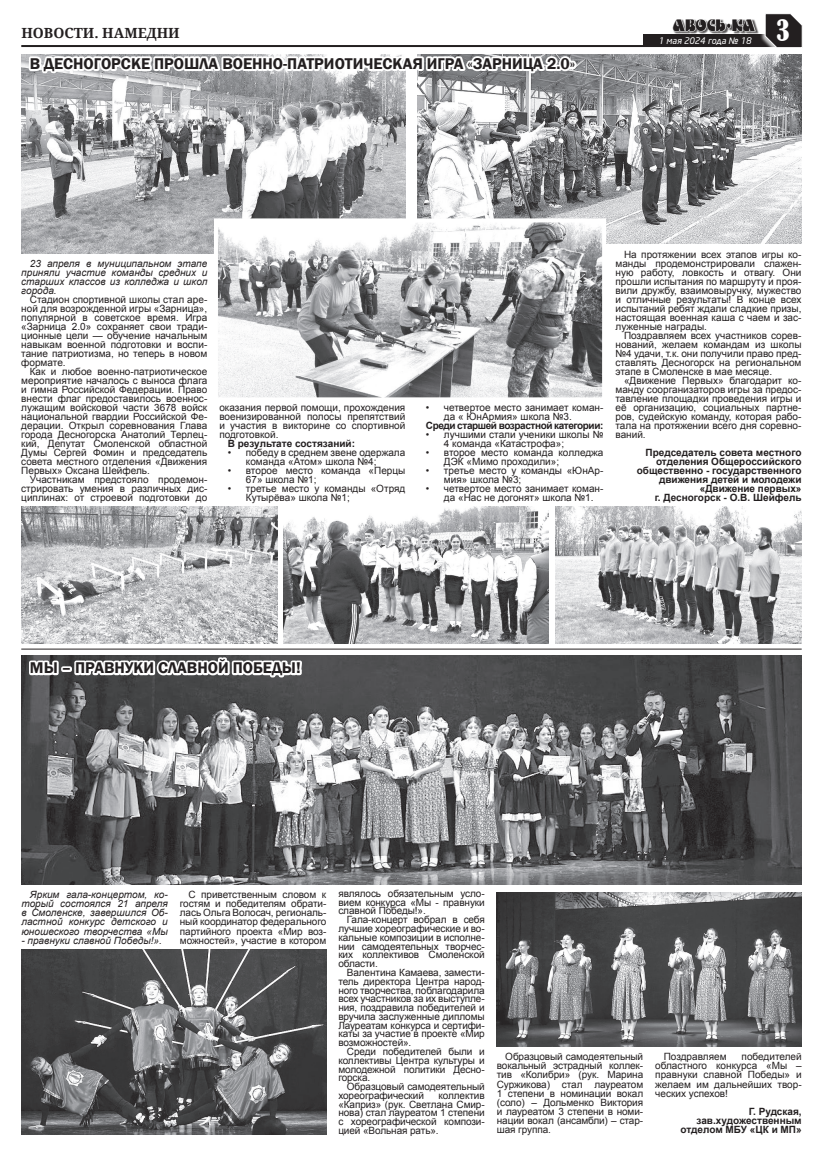
<style>
.page{position:relative;width:823px;height:1163px;background:#fff}
.page>*{position:absolute;margin:0;border:0;box-sizing:border-box;transform-origin:0 0}
.t1{font:condensed 27.5px "Bernard";color:#fff}
.Заголовок{font:600 16px "Franklin Gothic";color:#231f20}
.t2{font:14.2px "DS Motter Style";letter-spacing:.025em;color:#231f20;scale:.85 1}
.t3{font:700 14px "Droid Serif";color:#231f20}
.основной{font:10px/9px "Arial";color:#231f20;text-align:justify}
.Курсив{font:italic 10px/9.2px "Arial";color:#231f20;text-align:justify}
.Подпись{font:700 10px/9px "Arial";color:#231f20;text-align:right}
.Жирный{font:700 10px "Arial";letter-spacing:-.04em;color:#231f20}
.Жирный-2{font:700 10px "Arial";color:#231f20}
.t4{font:italic 9px "Neo Sans Cyr";letter-spacing:-.01em;color:#fff}
.s1{font-family:"Arial"}
</style>
<div class="page">
<div style="left:643px;top:35px;width:144px;height:11px;background:#231f20"></div>
<hr style="left:21px;top:45px;width:778px;height:2px;background:#231f20">
<div style="left:759px;top:12px;width:44px;height:41px;background:#fff;opacity:.75"></div>
<svg style="left:763px;top:12px;width:40px;height:37px"></svg>
<div style="left:673px;top:19px;width:85px;height:16px;background:#231f20;opacity:.75"></div>
<svg style="left:673px;top:19px;width:83px;height:13px"></svg>
<img style="left:21px;top:655px;width:780px;height:229px">
<img style="left:21px;top:84px;width:384px;height:170px">
<img style="left:417px;top:55px;width:384px;height:188px">
<svg style="left:21px;top:45px;width:559px;height:39px"></svg>
<svg style="left:212px;top:216px;width:395px;height:182px"></svg>
<img style="left:21px;top:506px;width:256px;height:137px">
<img style="left:283px;top:506px;width:265px;height:137px">
<img style="left:555px;top:506px;width:246px;height:137px">
<hr style="left:21px;top:648px;width:780px;height:1px;background:#231f20">
<svg style="left:27px;top:637px;width:34px;height:45px"></svg>
<div style="left:61px;top:666px;width:11px;height:6px;border:4px solid #fff"></div>
<svg style="left:72px;top:648px;width:232px;height:40px"></svg>
<img style="left:496px;top:892px;width:305px;height:154px">
<img style="left:21px;top:949px;width:305px;height:185px">
<h3 class="t2" style="left:672px;top:16px;width:99px">авось•ка</h3>
<p class="t3" style="left:21px;top:23px;width:160px">НОВОСТИ. НАМЕДНИ</p>
<p class="t1" style="left:775px;top:15px;width:15px">3</p>
<p class="Заголовок" style="left:30px;top:54px;width:546px">В ДЕСНОГОРСКЕ ПРОШЛА ВОЕННО-ПАТРИОТИЧЕСКАЯ ИГРА «ЗАРНИЦА 2.0»</p>
<p class="t4" style="left:658px;top:35px;width:94px">1 мая 2024 года <span class="s1">№</span> 18</p>
<p class="Курсив" style="left:21px;top:259px;width:187px;text-indent:9px">23 апреля в муниципальном этапе приняли участие команды средних и старших классов из колледжа и школ города.</p>
<p class="основной" style="left:21px;top:295px;width:187px;text-indent:9px">Стадион спортивной школы стал аре&shy;ной для возрожденной игры «Зарница», популярной в советское время. Игра «Зарница 2.0» сохраняет свои тради&shy;ционные цели — обучение начальным навыкам военной подготовки и воспи&shy;тание патриотизма, но теперь в новом формате.</p>
<p class="основной" style="left:21px;top:367px;width:187px;text-indent:9px">Как и любое военно-патриотическое мероприятие началось с выноса флага и гимна Российской Федерации. Право внести флаг предоставилось военнос&shy;лужащим войсковой части 3678 войск национальной гвардии Российской Фе&shy;дерации. Открыл соревнования Глава города Десногорска Анатолий Терлец&shy;кий, Депутат Смоленской областной Думы Сергей Фомин и председатель совета местного отделения «Движения Первых» Оксана Шейфель.</p>
<p class="основной" style="left:21px;top:475px;width:187px;text-indent:9px">Участникам предстояло продемон&shy;стрировать умения в различных дис&shy;циплинах: от строевой подготовки до</p>
<p class="основной" style="left:219px;top:403px;width:187px">оказания первой помощи, прохождения военизированной полосы препятствий и участия в викторине со спортивной подготовкой.</p>
<p class="Жирный-2" style="left:228px;top:436px;width:129px">В результате состязаний:</p>
<p class="основной" style="left:246px;top:448px;width:161px;text-indent:-18px">• победу в среднем звене одержала команда «Атом» школа №4;</p>
<p class="основной" style="left:246px;top:466px;width:161px;text-indent:-18px">• второе место команда «Перцы<br>67» школа №1;</p>
<p class="основной" style="left:246px;top:484px;width:161px;text-indent:-18px">• третье место у команды «Отряд<br>Кутырёва» школа №1;</p>
<p class="основной" style="left:443px;top:403px;width:161px;text-indent:-18px">• четвертое место занимает коман&shy;да « ЮнАрмия» школа №3.</p>
<p class="Жирный" style="left:425px;top:418px;width:179px">Среди старшей возрастной категории:</p>
<p class="основной" style="left:443px;top:430px;width:161px;text-indent:-18px">• лучшими стали ученики школы №<br>4 команда «Катастрофа»;</p>
<p class="основной" style="left:443px;top:448px;width:161px;text-indent:-18px">• второе место команда колледжа<br>ДЭК «Мимо проходили»;</p>
<p class="основной" style="left:443px;top:466px;width:161px;text-indent:-18px">• третье место у команды «ЮнАр&shy;мия» школа №3;</p>
<p class="основной" style="left:443px;top:484px;width:161px;text-indent:-18px">• четвертое место занимает коман&shy;да «Нас не догонят» школа №1.</p>
<p class="основной" style="left:615px;top:250px;width:187px;text-indent:9px">На протяжении всех этапов игры ко&shy;манды продемонстрировали слажен&shy;ную работу, ловкость и отвагу. Они прошли испытания по маршруту и проя&shy;вили дружбу, взаимовыручку, мужество и отличные результаты! В конце всех испытаний ребят ждали сладкие призы, настоящая военная каша с чаем и зас&shy;луженные награды.</p>
<p class="основной" style="left:615px;top:331px;width:187px;text-indent:9px">Поздравляем всех участников сорев&shy;нований, желаем командам из школы №4 удачи, т.к. они получили право пред&shy;ставлять Десногорск на региональном этапе в Смоленске в мае месяце.</p>
<p class="основной" style="left:615px;top:376px;width:187px;text-indent:9px">«Движение Первых» благодарит ко&shy;манду соорганизаторов игры за предос&shy;тавление площадки проведения игры и её организацию, социальных партне&shy;ров, судейскую команду, которая рабо&shy;тала на протяжении всего дня соревно&shy;ваний.</p>
<p class="Подпись" style="left:636px;top:448px;width:166px">Председатель совета местного отделения Общероссийского общественно - государственного движения детей и молодежи «Движение первых»</p>
<p class="Подпись" style="left:654px;top:493px;width:148px">г. Десногорск - О.В. Шейфель</p>
<p class="Заголовок" style="left:30px;top:658px;width:272px">МЫ – ПРАВНУКИ СЛАВНОЙ ПОБЕДЫ!</p>
<p class="Курсив" style="left:21px;top:889px;width:148px;text-indent:9px">Ярким гала-концертом, ко&shy;торый состоялся 21 апреля в Смоленске, завершился Об&shy;ластной конкурс детского и юношеского творчества «Мы</p>
<p class="Курсив" style="left:21px;top:935px;width:142px">- правнуки славной Победы!».</p>
<p class="основной" style="left:180px;top:889px;width:148px;text-indent:9px">С приветственным словом к гостям и победителям обрати&shy;лась Ольга Волосач, региональ&shy;ный координатор федерального партийного проекта «Мир воз&shy;можностей», участие в котором</p>
<p class="основной" style="left:338px;top:888px;width:148px">являлось обязательным усло&shy;вием конкурса «Мы - правнуки славной Победы!».</p>
<p class="основной" style="left:338px;top:915px;width:148px;text-indent:9px">Гала-концерт вобрал в себя лучшие хореографические и во&shy;кальные композиции в исполне&shy;нии самодеятельных творчес&shy;ких коллективов Смоленской области.</p>
<p class="основной" style="left:338px;top:967px;width:148px;text-indent:9px">Валентина Камаева, замести&shy;тель директора Центра народ&shy;ного творчества, поблагодарила всех участников за их выступле&shy;ния, поздравила победителей и вручила заслуженные дипломы Лауреатам конкурса и сертифи&shy;каты за участие в проекте «Мир возможностей».</p>
<p class="основной" style="left:338px;top:1046px;width:148px;text-indent:9px">Среди победителей были и коллективы Центра культуры и молодежной политики Десно&shy;горска.</p>
<p class="основной" style="left:338px;top:1082px;width:148px;text-indent:9px">Образцовый самодеятельный хореографический</p>
<p class="основной" style="left:338px;top:1090px;width:148px;text-indent:100px">коллектив «Каприз» (рук. Светлана Смир&shy;нова) стал лауреатом 1 степени с хореографической компози&shy;цией «Вольная рать».</p>
<p class="основной" style="left:496px;top:1051px;width:148px;text-indent:9px">Образцовый самодеятельный вокальный эстрадный коллек&shy;тив «Колибри» (рук. Марина Суржикова) стал лауреатом 1 степени в номинации вокал (соло) – Дольменко Виктория и лауреатом 3 степени в номи&shy;нации вокал (ансамбли) – стар&shy;шая группа.</p>
<p class="основной" style="left:663px;top:1051px;width:64px">Поздравляем</p>
<p class="основной" style="left:655px;top:1051px;width:148px;text-indent:86px">победителей областного конкурса «Мы – правнуки славной Победы» и желаем им дальнейших твор&shy;ческих успехов!</p>
<p class="Подпись" style="left:748px;top:1107px;width:54px">Г. Рудская,</p>
<p class="Подпись" style="left:680px;top:1116px;width:122px">зав.художественным отделом МБУ «ЦК и МП»</p>
</div>
